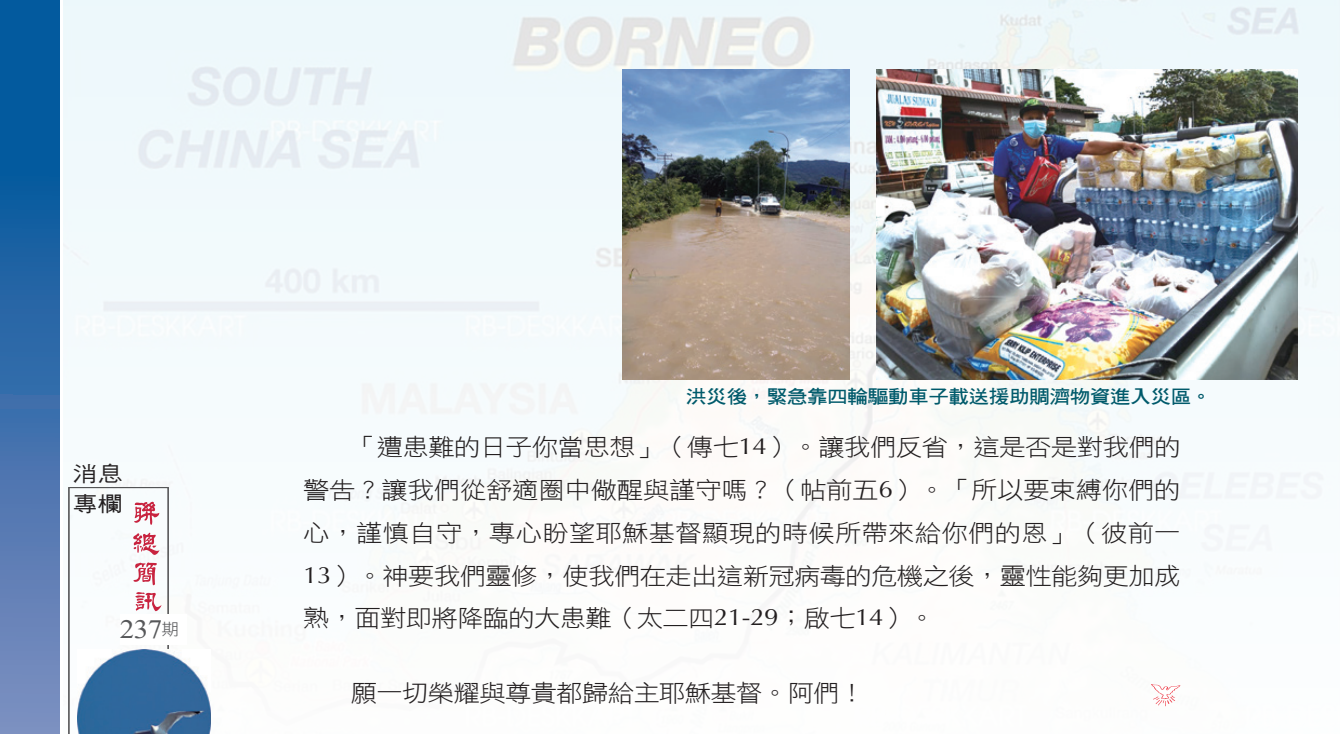
<style>
.page{position:relative;width:1340px;height:734px;background:#fff}
.page>*{position:absolute;margin:0;border:0;box-sizing:border-box;transform-origin:0 0}
.眉批{font:26.32px "Times New Roman";color:#57585a;scale:1.11 1}
.t1{font:23.62px/42.8px "DF Hei W3 WIN BF";letter-spacing:-.025em;color:#231f20;text-align:justify;scale:1.11 1}
.t2{font:21.15px/29.7px "DF Hei W5 WIN BF";color:#231f20;scale:1.18 1}
.圖說{font:18.68px "DF Hei W7 WIN BF";letter-spacing:-.025em;color:#005a6b;scale:1.11 1}
.s1{font-family:"DF Hei W3 WIN BF";font-size:16.2px}
.s2{font-family:"Optima"}
</style>
<div class="page">
<img style="left:64px;top:0;width:1275px;height:733px">
<div style="left:0;top:0;width:59px;height:733px;background:linear-gradient(to bottom,#005098,#7c8cbe)"></div>
<img style="left:168px;top:649px;width:42px;height:84px">
<svg style="left:69px;top:487px;width:99px;height:246px"></svg>
<div style="left:120px;top:614px;width:66px;height:30px;background:#fff"></div>
<svg style="left:1150px;top:684px;width:30px;height:22px"></svg>
<img style="left:622px;top:69px;width:227px;height:311px">
<img style="left:876px;top:69px;width:421px;height:311px">
<p class="t2" style="left:73px;top:459px;width:43px">消息專欄</p>
<p class="眉批" style="left:120px;top:610px;width:55px">237<span class="s1">期</span></p>
<p class="圖說" style="left:686px;top:387px;width:475px">洪災後，緊急靠四輪驅動車子載送援助賙濟物資進入災區。</p>
<p class="t1" style="left:303px;top:426px;width:792px;text-indent:48px">「遭患難的日子你當思想」（傳七<span class="s2">14</span>）。讓我們反省，這是否是對我們的警告？讓我們從舒適圈中儆醒與謹守嗎？（帖前五<span class="s2">6</span>）。「所以要束縛你們的心，謹慎自守，專心盼望耶穌基督顯現的時候所帶來給你們的恩」（彼前一<span class="s2">13</span>）。神要我們靈修，使我們在走出這新冠病毒的危機之後，靈性能夠更加成熟，面對即將降臨的大患難（太二四<span class="s2">21-29</span>；啟七<span class="s2">14</span>）。</p>
<p class="t1" style="left:351px;top:671px;width:465px">願一切榮耀與尊貴都歸給主耶穌基督。阿們！</p>
</div>
